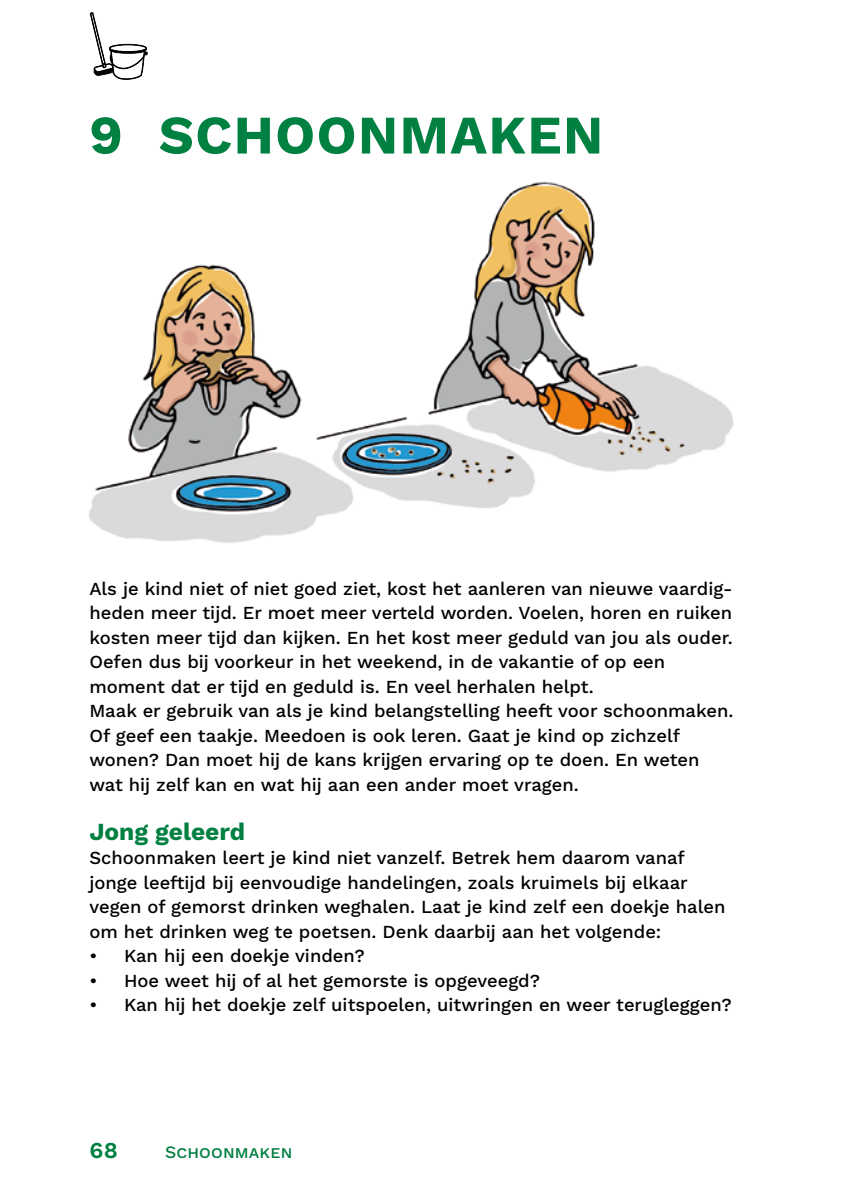
<style>
.page{position:relative;width:844px;height:1191px;background:#fff}
.page>*{position:absolute;margin:0;border:0;box-sizing:border-box;transform-origin:0 0}
.Kop_1{font:700 54.25px "Work Sans";letter-spacing:.025em;color:#008041}
.Kop_2{font:700 24.5px "Work Sans";color:#008041}
.t1{font:600 22.75px "Work Sans";color:#008041}
.broodtekst{font:500 18.38px/24.5px "Work Sans";color:#000}
.Opsomming_bullit{font:500 18.38px "Work Sans";color:#000}
.t2{font:500 17.5px "Work Sans";letter-spacing:.01em;color:#008041}
</style>
<div class="page">
<svg style="left:90px;top:12px;width:57px;height:68px"></svg>
<img style="left:89px;top:181px;width:644px;height:362px">
<h1 class="Kop_1" style="left:89px;top:94px;width:515px">9 SCHOONMAKEN</h1>
<p class="broodtekst" style="left:89px;top:575px;width:645px">Als je kind niet of niet goed ziet, kost het aanleren van nieuwe vaardig&shy;heden meer tijd. Er moet meer verteld worden. Voelen, horen en ruiken kosten meer tijd dan kijken. En het kost meer geduld van jou als ouder.<br>Oefen dus bij voorkeur in het weekend, in de vakantie of op een moment dat er tijd en geduld is. En veel herhalen helpt.<br>Maak er gebruik van als je kind belangstelling heeft voor schoonmaken.<br>Of geef een taakje. Meedoen is ook leren. Gaat je kind op zichzelf wonen? Dan moet hij de kans krijgen ervaring op te doen. En weten wat hij zelf kan en wat hij aan een ander moet vragen.</p>
<h2 class="Kop_2" style="left:89px;top:813px;width:157px">Jong geleerd</h2>
<p class="broodtekst" style="left:89px;top:845px;width:637px">Schoonmaken leert je kind niet vanzelf. Betrek hem daarom vanaf jonge leeftijd bij eenvoudige handelingen, zoals kruimels bij elkaar vegen of gemorst drinken weghalen. Laat je kind zelf een doekje halen om het drinken weg te poetsen. Denk daarbij aan het volgende:</p>
<p class="Opsomming_bullit" style="left:89px;top:942px;width:277px">• Kan hij een doekje vinden?</p>
<p class="Opsomming_bullit" style="left:89px;top:966px;width:452px">• Hoe weet hij of al het gemorste is opgeveegd?</p>
<p class="Opsomming_bullit" style="left:89px;top:991px;width:643px">• Kan hij het doekje zelf uitspoelen, uitwringen en weer terugleggen?</p>
<p class="t1" style="left:89px;top:1133px;width:30px">68</p>
<p class="t2" style="left:165px;top:1139px;width:129px">Schoonmaken</p>
</div>
